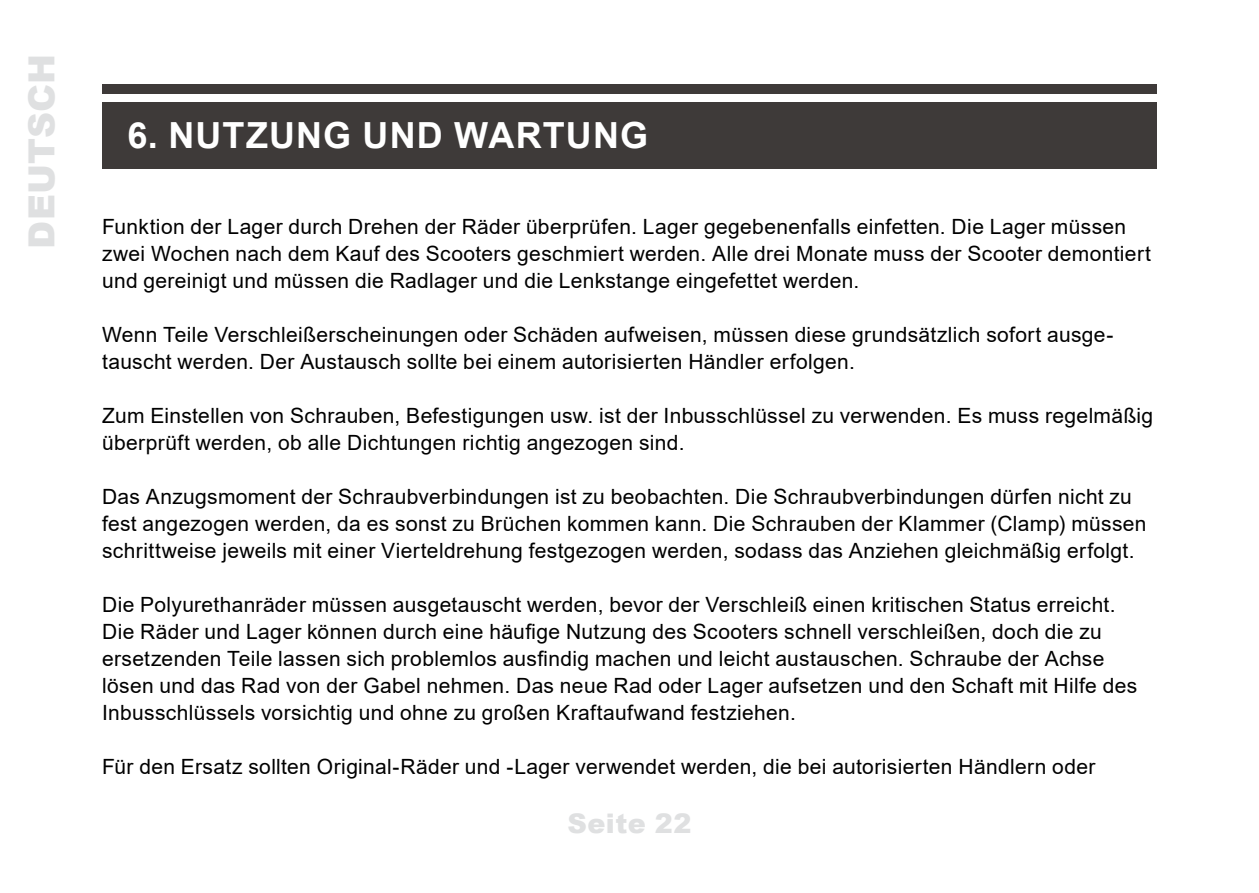
<style>
.page{position:relative;width:1259px;height:893px;background:#fff}
.page>*{position:absolute;margin:0;border:0;box-sizing:border-box;transform-origin:0 0}
.t1{font:700 36px "Arial";letter-spacing:.03em;color:#fff}
.t2{font:900 36px "Arial";color:#dfe0e1}
.t3{font:900 27px "Arial";letter-spacing:.015em;color:#dfe0e1}
.t4{font:21px/27px "Arial";letter-spacing:.015em;color:#000}
</style>
<div class="page">
<div style="left:102px;top:102px;width:1055px;height:66px;background:#3e3a39"></div>
<div style="left:102px;top:84px;width:1055px;height:10px;background:#3e3a39"></div>
<h1 class="t2" style="left:16px;top:249px;width:196px;rotate:-90deg">DEUTSCH</h1>
<h1 class="t1" style="left:128px;top:110px;width:522px">6. NUTZUNG UND WARTUNG</h1>
<p class="t4" style="left:102px;top:213px;width:1050px">Funktion der Lager durch Drehen der Räder überprüfen. Lager gegebenenfalls einfetten. Die Lager müssen zwei Wochen nach dem Kauf des Scooters geschmiert werden. Alle drei Monate muss der Scooter demontiert und gereinigt und müssen die Radlager und die Lenkstange eingefettet werden.</p>
<p class="t4" style="left:102px;top:321px;width:1013px">Wenn Teile Verschleißerscheinungen oder Schäden aufweisen, müssen diese grundsätzlich sofort ausge&shy;tauscht werden. Der Austausch sollte bei einem autorisierten Händler erfolgen.</p>
<p class="t4" style="left:102px;top:402px;width:1052px">Zum Einstellen von Schrauben, Befestigungen usw. ist der Inbusschlüssel zu verwenden. Es muss regelmäßig überprüft werden, ob alle Dichtungen richtig angezogen sind.</p>
<p class="t4" style="left:102px;top:483px;width:1046px">Das Anzugsmoment der Schraubverbindungen ist zu beobachten. Die Schraubverbindungen dürfen nicht zu fest angezogen werden, da es sonst zu Brüchen kommen kann. Die Schrauben der Klammer (Clamp) müssen schrittweise jeweils mit einer Vierteldrehung festgezogen werden, sodass das Anziehen gleichmäßig erfolgt.</p>
<p class="t4" style="left:102px;top:591px;width:1036px">Die Polyurethanräder müssen ausgetauscht werden, bevor der Verschleiß einen kritischen Status erreicht.<br>Die Räder und Lager können durch eine häufige Nutzung des Scooters schnell verschleißen, doch die zu ersetzenden Teile lassen sich problemlos ausfindig machen und leicht austauschen. Schraube der Achse lösen und das Rad von der Gabel nehmen. Das neue Rad oder Lager aufsetzen und den Schaft mit Hilfe des Inbusschlüssels vorsichtig und ohne zu großen Kraftaufwand festziehen.</p>
<p class="t4" style="left:102px;top:753px;width:994px">Für den Ersatz sollten Original-Räder und -Lager verwendet werden, die bei autorisierten Händlern oder</p>
<p class="t3" style="left:567px;top:804px;width:125px">Seite 22</p>
</div>
